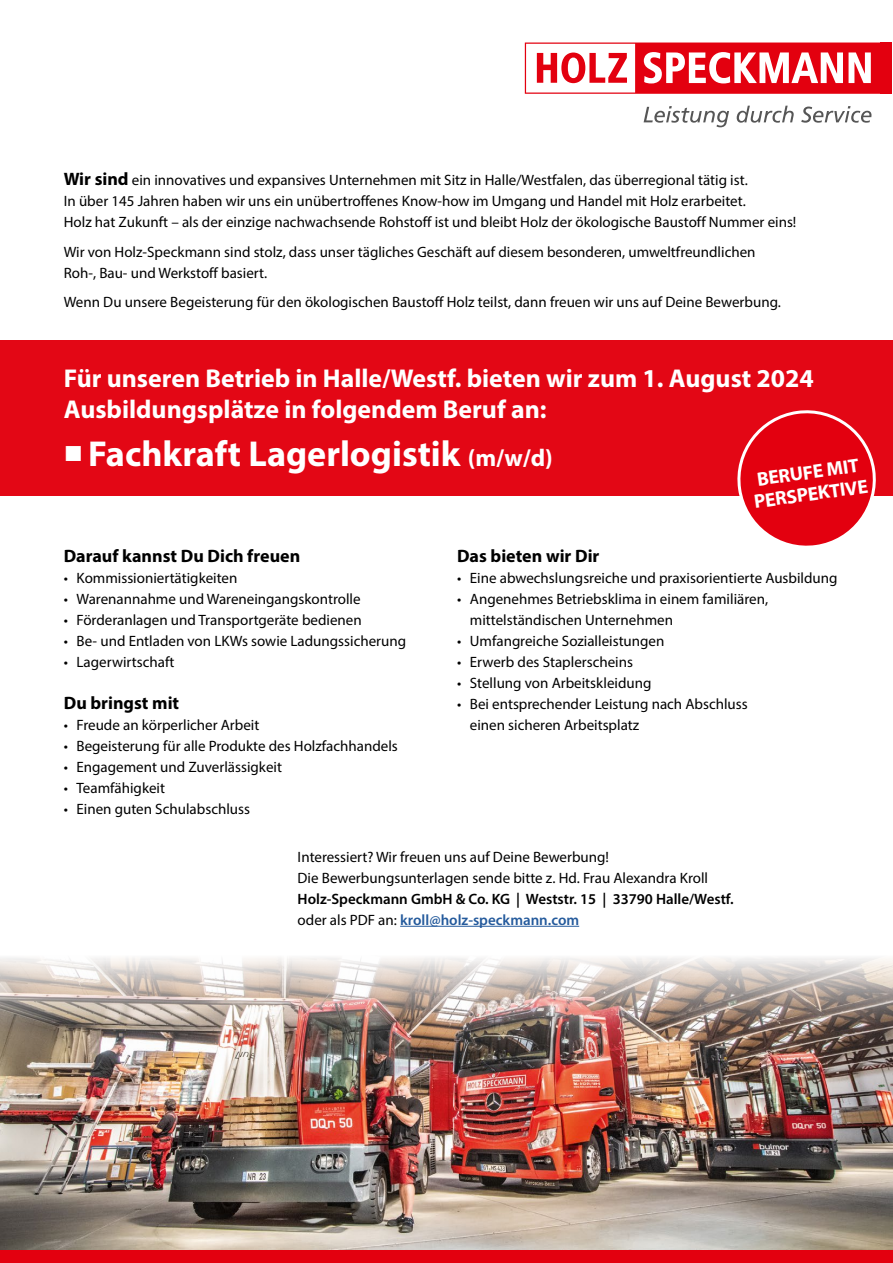
<style>
.page{position:relative;width:893px;height:1263px;background:#fff}
.page>*{position:absolute;margin:0;border:0;box-sizing:border-box;transform-origin:0 0}
.t1{font:700 36.15px "Myriad Pro";color:#fff}
.t2{font:700 25.8px/31px "Myriad Pro";color:#fff}
.t3{font:700 19.5px/21.8px "Myriad Pro";color:#fff;text-align:center}
.GT_normal{font:700 18px "Myriad Pro";color:#000}
.GT_normal-2{font:15px/21px "Myriad Pro";color:#000}
.GT_normal-3{font:600 15px/21px "Myriad Pro";color:#000}
.s1{font-weight:700;font-size:18px}
.s2{font-size:24.3px}
.s3{font-weight:400}
.s4{color:#245a9c}
</style>
<div class="page">
<img style="left:0;top:958px;width:893px;height:292px">
<div style="left:0;top:1250px;width:893px;height:13px;background:#e3000f"></div>
<div style="left:880px;top:43px;width:11px;height:51px;background:#e3000f"></div>
<svg style="left:644px;top:106px;width:85px;height:21px"></svg>
<svg style="left:737px;top:106px;width:57px;height:17px"></svg>
<svg style="left:801px;top:106px;width:70px;height:17px"></svg>
<svg style="left:525px;top:43px;width:355px;height:51px"></svg>
<div style="left:0;top:340px;width:893px;height:155px;background:#e30715"></div>
<hr style="left:400px;top:926px;width:179px;height:1px;background:#245a9c">
<svg style="left:734px;top:410px;width:145px;height:136px"></svg>
<p class="GT_normal-2" style="left:64px;top:169px;width:734px"><span class="s1">Wir sind</span> ein innovatives und expansives Unternehmen mit Sitz in Halle/Westfalen, das überregional tätig ist.<br>In über 145 Jahren haben wir uns ein unübertroffenes Know-how im Umgang und Handel mit Holz erarbeitet.<br>Holz hat Zukunft – als der einzige nachwachsende Rohstoff ist und bleibt Holz der ökologische Baustoff Nummer eins!</p>
<p class="GT_normal-2" style="left:64px;top:241px;width:693px">Wir von Holz-Speckmann sind stolz, dass unser tägliches Geschäft auf diesem besonderen, umweltfreundlichen<br>Roh-, Bau- und Werkstoff basiert.</p>
<p class="GT_normal-2" style="left:64px;top:291px;width:719px">Wenn Du unsere Begeisterung für den ökologischen Baustoff Holz teilst, dann freuen wir uns auf Deine Bewerbung.</p>
<p class="t2" style="left:64px;top:362px;width:752px">Für unseren Betrieb in Halle/Westf. bieten wir zum 1. August 2024<br>Ausbildungsplätze in folgendem Beruf an:</p>
<p class="t1" style="left:64px;top:430px;width:491px">■ Fachkraft Lagerlogistik <span class="s2">(m/w/d)</span></p>
<p class="t3" style="left:749px;top:469px;width:116px;rotate:-8deg">BERUFE MIT<br>PERSPEKTIVE</p>
<p class="GT_normal" style="left:64px;top:544px;width:238px">Darauf kannst Du Dich freuen</p>
<p class="GT_normal-2" style="left:64px;top:567px;width:175px">• Kommissioniertätigkeiten</p>
<p class="GT_normal-2" style="left:64px;top:588px;width:298px">• Warenannahme und Wareneingangskontrolle</p>
<p class="GT_normal-2" style="left:64px;top:609px;width:299px">• Förderanlagen und Transportgeräte bedienen</p>
<p class="GT_normal-2" style="left:64px;top:630px;width:344px">• Be- und Entladen von LKWs sowie Ladungssicherung</p>
<p class="GT_normal-2" style="left:64px;top:651px;width:112px">• Lagerwirtschaft</p>
<p class="GT_normal" style="left:64px;top:691px;width:117px">Du bringst mit</p>
<p class="GT_normal-2" style="left:64px;top:714px;width:197px">• Freude an körperlicher Arbeit</p>
<p class="GT_normal-2" style="left:64px;top:735px;width:336px">• Begeisterung für alle Produkte des Holzfachhandels</p>
<p class="GT_normal-2" style="left:64px;top:756px;width:220px">• Engagement und Zuverlässigkeit</p>
<p class="GT_normal-2" style="left:64px;top:777px;width:103px">• Teamfähigkeit</p>
<p class="GT_normal-2" style="left:64px;top:798px;width:188px">• Einen guten Schulabschluss</p>
<p class="GT_normal" style="left:457px;top:545px;width:144px">Das bieten wir Dir</p>
<p class="GT_normal-2" style="left:457px;top:568px;width:382px">• Eine abwechslungsreiche und praxisorientierte Ausbildung</p>
<p class="GT_normal-2" style="left:470px;top:589px;width:300px;text-indent:-13px">• Angenehmes Betriebsklima in einem familiären, mittelständischen Unternehmen</p>
<p class="GT_normal-2" style="left:457px;top:631px;width:209px">• Umfangreiche Sozialleistungen</p>
<p class="GT_normal-2" style="left:457px;top:652px;width:177px">• Erwerb des Staplerscheins</p>
<p class="GT_normal-2" style="left:457px;top:673px;width:196px">• Stellung von Arbeitskleidung</p>
<p class="GT_normal-2" style="left:470px;top:694px;width:279px;text-indent:-13px">• Bei entsprechender Leistung nach Abschluss einen sicheren Arbeitsplatz</p>
<p class="GT_normal-2" style="left:298px;top:846px;width:313px">Interessiert? Wir freuen uns auf Deine Bewerbung!</p>
<p class="GT_normal-2" style="left:298px;top:867px;width:412px">Die Bewerbungsunterlagen sende bitte z. Hd. Frau Alexandra Kroll</p>
<p class="GT_normal-3" style="left:298px;top:888px;width:438px">Holz-Speckmann GmbH &amp; Co. KG | Weststr. 15 | 33790 Halle/Westf. <span class="s3">oder als PDF an:</span> <span class="s4">kroll@holz-speckmann.com</span></p>
</div>
